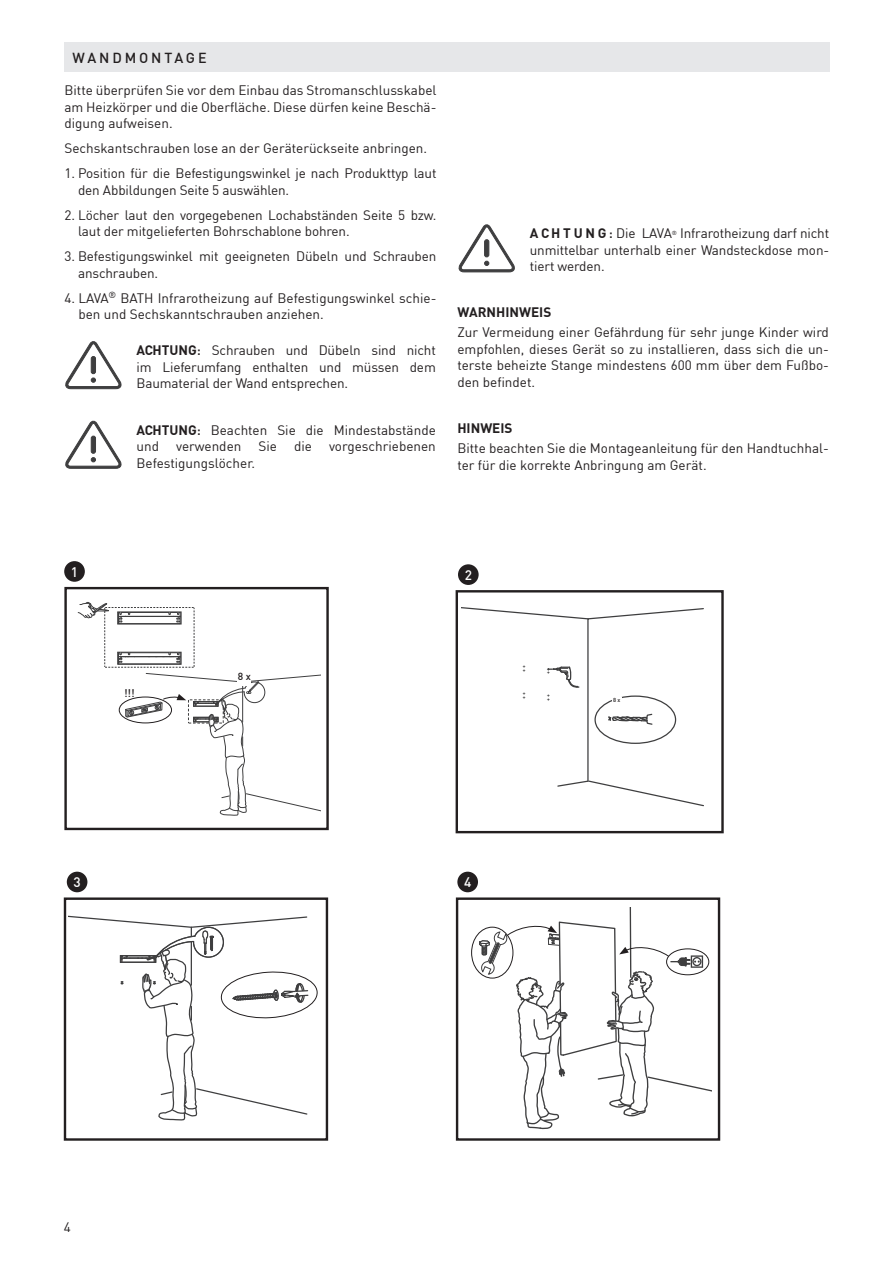
<style>
.page{position:relative;width:893px;height:1263px;background:#fff}
.page>*{position:absolute;margin:0;border:0;box-sizing:border-box;transform-origin:0 0}
.t1{font:500 14.25px "DIN";letter-spacing:.2em;color:#231f20}
.t2{font:500 13.65px "DIN";color:#fff}
.t3{font:13.5px/16.5px "DIN";letter-spacing:-.01em;color:#231f20}
.t4{font:700 13.5px "DIN";color:#231f20}
.t5{font:700 13.5px "DIN";letter-spacing:.2em;color:#231f20}
.t6{font:500 10.95px "DIN";color:#231f20}
.t7{font:500 10.2px "DIN";color:#231f20}
.t8{font:500 5.85px "DIN";color:#231f20}
.t9{font:5.85px "DIN";color:#231f20}
.t10{font:700 5.1px/3.8px "DIN";color:#3e3e3f}
.s1{font-weight:700}
.s2{font-weight:500}
.s3{font-weight:400}
</style>
<div class="page">
<div style="left:64px;top:43px;width:765px;height:29px;background:#e6e7e9"></div>
<svg style="left:65px;top:341px;width:57px;height:48px"></svg>
<svg style="left:65px;top:420px;width:57px;height:49px"></svg>
<div style="left:64px;top:587px;width:265px;height:243px;border:2px solid #231f20"></div>
<div style="left:456px;top:590px;width:268px;height:243px;border:2px solid #231f20"></div>
<svg style="left:77px;top:601px;width:243px;height:215px"></svg>
<svg style="left:462px;top:607px;width:242px;height:200px"></svg>
<div style="left:594px;top:695px;width:82px;height:49px;border:1px solid #3e3e3f;border-radius:50%"></div>
<div style="left:612px;top:697px;width:9px;height:7px;background:#fff"></div>
<div style="left:64px;top:897px;width:264px;height:244px;border:2px solid #231f20"></div>
<svg style="left:69px;top:915px;width:249px;height:206px"></svg>
<div style="left:456px;top:897px;width:264px;height:244px;border:2px solid #231f20"></div>
<svg style="left:478px;top:908px;width:234px;height:222px"></svg>
<div style="left:64px;top:561px;width:21px;height:21px;background:#231f20;border-radius:50%"></div>
<div style="left:457px;top:872px;width:21px;height:20px;background:#231f20;border-radius:50%"></div>
<div style="left:67px;top:872px;width:20px;height:20px;background:#231f20;border-radius:50%"></div>
<div style="left:458px;top:564px;width:21px;height:21px;background:#231f20;border-radius:50%"></div>
<svg style="left:458px;top:224px;width:57px;height:49px"></svg>
<p class="t1" style="left:72px;top:49px;width:136px">WANDMONTAGE</p>
<p class="t3" style="left:64px;top:82px;width:374px;text-align:justify">Bitte überprüfen Sie vor dem Einbau das Stromanschlusskabel am Heizkörper und die Oberfläche. Diese dürfen keine Beschä&shy;digung aufweisen.</p>
<p class="t3" style="left:64px;top:140px;width:364px">Sechskantschrauben lose an der Geräterückseite anbringen.</p>
<p class="t3" style="left:78px;top:165px;width:360px;text-indent:-14px">1. Position für die Befestigungswinkel je nach Produkttyp laut den Abbildungen Seite 5 auswählen.</p>
<p class="t3" style="left:78px;top:206px;width:360px;text-indent:-14px">2. Löcher laut den vorgegebenen Lochabständen Seite 5 bzw. laut der mitgelieferten Bohrschablone bohren.</p>
<p class="t3" style="left:78px;top:248px;width:360px;text-indent:-14px">3. Befestigungswinkel mit geeigneten Dübeln und Schrauben anschrauben.</p>
<p class="t3" style="left:78px;top:289px;width:359px;text-indent:-14px">4. LAVA<sup>®</sup> BATH Infrarotheizung auf Befestigungswinkel schie&shy;ben und Sechskanntschrauben anziehen.</p>
<p class="t3" style="left:136px;top:342px;width:301px;text-align:justify"><span class="s1">ACHTUNG</span><span class="s2">:</span> Schrauben und Dübeln sind nicht im Lieferumfang enthalten und müssen dem Baumaterial der Wand entsprechen.</p>
<p class="t3" style="left:136px;top:421px;width:301px"><span class="s1">ACHTUNG</span><span class="s2">:</span> Beachten Sie die Mindestabstände und</p>
<p class="t3" style="left:176px;top:438px;width:67px">verwenden</p>
<p class="t3" style="left:258px;top:438px;width:20px">Sie</p>
<p class="t3" style="left:294px;top:438px;width:19px">die</p>
<p class="t3" style="left:329px;top:438px;width:108px">vorgeschriebenen</p>
<p class="t3" style="left:136px;top:454px;width:120px">Befestigungslöcher.</p>
<p class="t5" style="left:530px;top:225px;width:144px">ACHTUNG<span class="s2">:</span> <span class="s3">Die LAVA</span></p>
<p class="t9" style="left:672px;top:230px;width:7px">®</p>
<p class="t3" style="left:530px;top:225px;width:301px;text-align:justify;text-indent:150px">Infrarotheizung darf nicht unmittelbar unterhalb einer Wandsteckdose mon&shy;tiert werden.</p>
<p class="t4" style="left:457px;top:303px;width:96px">WARNHINWEIS</p>
<p class="t3" style="left:457px;top:324px;width:373px;text-align:justify">Zur Vermeidung einer Gefährdung für sehr junge Kinder wird empfohlen, dieses Gerät so zu installieren, dass sich die un&shy;terste beheizte Stange mindestens 600 mm über dem Fußbo&shy;den befindet.</p>
<p class="t4" style="left:457px;top:419px;width:57px">HINWEIS</p>
<p class="t3" style="left:457px;top:440px;width:373px">Bitte beachten Sie die Montageanleitung für den Handtuchhal&shy;ter für die korrekte Anbringung am Gerät.</p>
<p class="t2" style="left:71px;top:563px;width:9px">1</p>
<p class="t6" style="left:124px;top:686px;width:12px">!!!</p>
<p class="t7" style="left:238px;top:670px;width:15px">8 x</p>
<p class="t2" style="left:465px;top:566px;width:9px">2</p>
<p class="t10" style="left:523px;top:664px;width:4px">+ +</p>
<p class="t10" style="left:523px;top:691px;width:4px">+ +</p>
<p class="t10" style="left:547px;top:667px;width:4px">+</p>
<p class="t10" style="left:547px;top:670px;width:4px">+</p>
<p class="t10" style="left:547px;top:693px;width:4px">+ +</p>
<p class="t8" style="left:613px;top:696px;width:9px">8 x</p>
<p class="t2" style="left:73px;top:874px;width:9px">3</p>
<p class="t2" style="left:464px;top:874px;width:9px">4</p>
<p class="t3" style="left:64px;top:1219px;width:9px">4</p>
</div>
